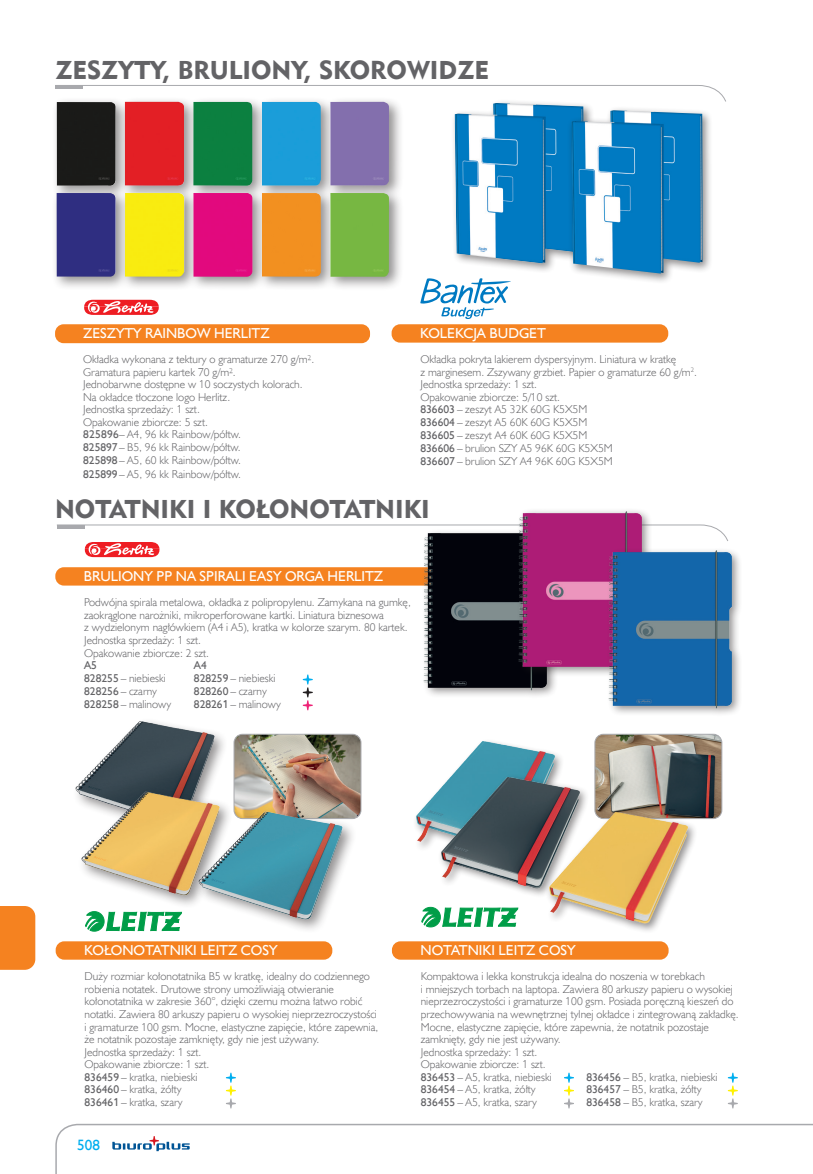
<style>
.page{position:relative;width:813px;height:1174px;background:#fff}
.page>*{position:absolute;margin:0;border:0;box-sizing:border-box;transform-origin:0 0}
.Rozdziały_nie_do_spisu{font:25.65px "Geometric 415 Blk EU";color:#636366}
.SPIS_TRŚCI_OK{font:25.65px "Geometric 415 Blk EU";color:#636366}
.t1{font:15px "Humanst 521 EU";color:#00aeef}
.Nazwa_modułu_A{font:14.4px "Humanst 521 EU";color:#fff}
.Nazwa_modułu_starego{font:14.4px "Humanst 521 EU";color:#fff}
.opis_produktów{font:11.4px/12.6px "Humanst 521 Lt EU";color:#636366}
.opis_produktów-2{font:11.4px "Humanst 521 EU";color:#636366}
.s1{font-family:"Humanst 521 EU"}
</style>
<div class="page">
<div style="left:0;top:906px;width:35px;height:63px;background:#f58220"></div>
<svg style="left:55px;top:1123px;width:757px;height:51px"></svg>
<svg style="left:112px;top:1136px;width:77px;height:15px"></svg>
<svg style="left:55px;top:85px;width:671px;height:17px"></svg>
<hr style="left:55px;top:86px;width:28px;height:3px;background:#a8a9ad">
<div style="left:391px;top:324px;width:277px;height:18px;background:#f58220;border-radius:9px"></div>
<div style="left:450px;top:99px;width:144px;height:175px;background:#231f20;opacity:.5"></div>
<img style="left:454px;top:103px;width:129px;height:160px">
<div style="left:567px;top:106px;width:146px;height:178px;background:#231f20;opacity:.5"></div>
<img style="left:571px;top:110px;width:131px;height:163px">
<svg style="left:420px;top:278px;width:90px;height:41px"></svg>
<div style="left:51px;top:96px;width:352px;height:196px;background:#231f20;opacity:.5"></div>
<img style="left:57px;top:102px;width:332px;height:175px">
<div style="left:55px;top:324px;width:315px;height:19px;background:#f58220;border-radius:9px"></div>
<svg style="left:84px;top:299px;width:75px;height:16px"></svg>
<img style="left:235px;top:734px;width:126px;height:84px">
<div style="left:233px;top:734px;width:128px;height:85px;border:1px solid #a8a9ad;border-radius:9px"></div>
<svg style="left:85px;top:913px;width:97px;height:19px"></svg>
<div style="left:56px;top:941px;width:276px;height:18px;background:#f58220;border-radius:9px"></div>
<svg style="left:226px;top:1072px;width:10px;height:36px"></svg>
<svg style="left:421px;top:906px;width:96px;height:22px"></svg>
<div style="left:392px;top:941px;width:276px;height:18px;background:#f58220;border-radius:9px"></div>
<svg style="left:564px;top:1072px;width:9px;height:36px"></svg>
<svg style="left:727px;top:1072px;width:10px;height:36px"></svg>
<div style="left:412px;top:738px;width:152px;height:124px;background:#231f20;opacity:.5"></div>
<img style="left:414px;top:738px;width:142px;height:124px">
<div style="left:437px;top:773px;width:152px;height:125px;background:#231f20;opacity:.5"></div>
<img style="left:439px;top:761px;width:142px;height:137px">
<img style="left:596px;top:734px;width:125px;height:84px">
<div style="left:594px;top:734px;width:127px;height:85px;border:1px solid #a8a9ad;border-radius:9px"></div>
<div style="left:545px;top:809px;width:152px;height:124px;background:#231f20;opacity:.5"></div>
<img style="left:547px;top:796px;width:141px;height:137px">
<div style="left:71px;top:716px;width:157px;height:122px;background:#231f20;opacity:.5"></div>
<img style="left:74px;top:716px;width:141px;height:122px">
<div style="left:77px;top:787px;width:156px;height:122px;background:#231f20;opacity:.5"></div>
<img style="left:81px;top:773px;width:140px;height:140px">
<div style="left:194px;top:807px;width:163px;height:127px;background:#231f20;opacity:.5"></div>
<img style="left:197px;top:792px;width:147px;height:142px">
<div style="left:55px;top:567px;width:464px;height:18px;background:#f58220;border-radius:9px"></div>
<svg style="left:302px;top:674px;width:10px;height:36px"></svg>
<svg style="left:57px;top:524px;width:671px;height:34px"></svg>
<div style="left:420px;top:528px;width:138px;height:172px;background:#231f20;opacity:.5"></div>
<img style="left:404px;top:530px;width:154px;height:161px">
<div style="left:514px;top:507px;width:139px;height:172px;background:#231f20;opacity:.5"></div>
<img style="left:499px;top:509px;width:161px;height:161px">
<div style="left:604px;top:546px;width:138px;height:172px;background:#231f20;opacity:.5"></div>
<img style="left:588px;top:548px;width:154px;height:161px">
<p class="Rozdziały_nie_do_spisu" style="left:55px;top:54px;width:435px">ZESZYTY, BRULIONY, SKOROWIDZE</p>
<p class="Nazwa_modułu_starego" style="left:83px;top:324px;width:188px">ZESZYTY RAINBOW HERLITZ</p>
<p class="opis_produktów" style="left:83px;top:352px;width:232px">Okładka wykonana z tektury o gramaturze 270 g/m².</p>
<p class="opis_produktów" style="left:83px;top:365px;width:154px">Gramatura papieru kartek 70 g/m².</p>
<p class="opis_produktów" style="left:83px;top:378px;width:221px">Jednobarwne dostępne w 10 soczystych kolorach.</p>
<p class="opis_produktów" style="left:83px;top:390px;width:148px">Na okładce tłoczone logo Herlitz.</p>
<p class="opis_produktów" style="left:83px;top:403px;width:118px">Jednostka sprzedaży: 1 szt.</p>
<p class="opis_produktów" style="left:83px;top:415px;width:126px">Opakowanie zbiorcze: 5 szt.</p>
<p class="opis_produktów" style="left:83px;top:427px;width:159px"><span class="s1">825896</span>– A4, 96 kk Rainbow/półtw.</p>
<p class="opis_produktów" style="left:83px;top:440px;width:159px"><span class="s1">825897</span>– B5, 96 kk Rainbow/półtw.</p>
<p class="opis_produktów" style="left:83px;top:453px;width:159px"><span class="s1">825898</span>– A5, 60 kk Rainbow/półtw.</p>
<p class="opis_produktów" style="left:83px;top:467px;width:159px"><span class="s1">825899</span>– A5, 96 kk Rainbow/półtw.</p>
<p class="Nazwa_modułu_A" style="left:420px;top:324px;width:127px">KOLEKCJA BUDGET</p>
<p class="opis_produktów" style="left:420px;top:353px;width:278px">Okładka pokryta lakierem dyspersyjnym. Liniatura w kratkę<br>z marginesem. Zszywany grzbiet. Papier o gramaturze 60 g/m<sup>2</sup>.</p>
<p class="opis_produktów" style="left:420px;top:378px;width:118px">Jednostka sprzedaży: 1 szt.</p>
<p class="opis_produktów" style="left:420px;top:390px;width:141px">Opakowanie zbiorcze: 5/10 szt.</p>
<p class="opis_produktów" style="left:420px;top:402px;width:168px"><span class="s1">836603</span> – zeszyt A5 32K 60G K5X5M</p>
<p class="opis_produktów" style="left:420px;top:415px;width:168px"><span class="s1">836604</span> – zeszyt A5 60K 60G K5X5M</p>
<p class="opis_produktów" style="left:420px;top:428px;width:168px"><span class="s1">836605</span> – zeszyt A4 60K 60G K5X5M</p>
<p class="opis_produktów" style="left:420px;top:441px;width:194px"><span class="s1">836606</span> – brulion SZY A5 96K 60G K5X5M</p>
<p class="opis_produktów" style="left:420px;top:454px;width:194px"><span class="s1">836607</span> – brulion SZY A4 96K 60G K5X5M</p>
<p class="SPIS_TRŚCI_OK" style="left:55px;top:493px;width:376px">NOTATNIKI I KOŁONOTATNIKI</p>
<p class="Nazwa_modułu_A" style="left:84px;top:567px;width:300px">BRULIONY PP NA SPIRALI EASY ORGA HERLITZ</p>
<p class="opis_produktów" style="left:84px;top:596px;width:328px">Podwójna spirala metalowa, okładka z polipropylenu. Zamykana na gumkę, zaokrąglone narożniki, mikroperforowane kartki. Liniatura biznesowa<br>z wydzielonym nagłówkiem (A4 i A5), kratka w kolorze szarym. 80 kartek.</p>
<p class="opis_produktów" style="left:84px;top:633px;width:118px">Jednostka sprzedaży: 1 szt.</p>
<p class="opis_produktów" style="left:84px;top:646px;width:126px">Opakowanie zbiorcze: 2 szt.</p>
<p class="opis_produktów-2" style="left:84px;top:658px;width:14px">A5</p>
<p class="opis_produktów-2" style="left:194px;top:658px;width:14px">A4</p>
<p class="opis_produktów" style="left:84px;top:672px;width:83px"><span class="s1">828255</span> – niebieski</p>
<p class="opis_produktów" style="left:194px;top:672px;width:83px"><span class="s1">828259</span> – niebieski</p>
<p class="opis_produktów" style="left:84px;top:685px;width:74px"><span class="s1">828256</span> – czarny</p>
<p class="opis_produktów" style="left:194px;top:685px;width:74px"><span class="s1">828260</span> – czarny</p>
<p class="opis_produktów" style="left:84px;top:697px;width:88px"><span class="s1">828258</span> – malinowy</p>
<p class="opis_produktów" style="left:194px;top:697px;width:88px"><span class="s1">828261</span> – malinowy</p>
<p class="Nazwa_modułu_A" style="left:84px;top:941px;width:195px">KOŁONOTATNIKI LEITZ COSY</p>
<p class="opis_produktów" style="left:84px;top:969px;width:295px">Duży rozmiar kołonotatnika B5 w kratkę, idealny do codziennego robienia notatek. Drutowe strony umożliwiają otwieranie kołonotatnika w zakresie 360°, dzięki czemu można łatwo robić notatki. Zawiera 80 arkuszy papieru o wysokiej nieprzezroczystości i gramaturze 100 gsm. Mocne, elastyczne zapięcie, które zapewnia, że notatnik pozostaje zamknięty, gdy nie jest używany.</p>
<p class="opis_produktów" style="left:84px;top:1045px;width:118px">Jednostka sprzedaży: 1 szt.</p>
<p class="opis_produktów" style="left:84px;top:1058px;width:126px">Opakowanie zbiorcze: 1 szt.</p>
<p class="opis_produktów" style="left:84px;top:1070px;width:114px"><span class="s1">836459</span> – kratka, niebieski</p>
<p class="opis_produktów" style="left:84px;top:1083px;width:98px"><span class="s1">836460</span> – kratka, żółty</p>
<p class="opis_produktów" style="left:84px;top:1095px;width:100px"><span class="s1">836461</span> – kratka, szary</p>
<h2 class="t1" style="left:77px;top:1135px;width:24px">508</h2>
<p class="Nazwa_modułu_A" style="left:420px;top:941px;width:156px">NOTATNIKI LEITZ COSY</p>
<p class="opis_produktów" style="left:420px;top:969px;width:319px">Kompaktowa i lekka konstrukcja idealna do noszenia w torebkach<br>i mniejszych torbach na laptopa. Zawiera 80 arkuszy papieru o wysokiej nieprzezroczystości i gramaturze 100 gsm. Posiada poręczną kieszeń do przechowywania na wewnętrznej tylnej okładce i zintegrowaną zakładkę.<br>Mocne, elastyczne zapięcie, które zapewnia, że notatnik pozostaje zamknięty, gdy nie jest używany.</p>
<p class="opis_produktów" style="left:420px;top:1045px;width:118px">Jednostka sprzedaży: 1 szt.</p>
<p class="opis_produktów" style="left:420px;top:1058px;width:126px">Opakowanie zbiorcze: 1 szt.</p>
<p class="opis_produktów" style="left:420px;top:1070px;width:132px"><span class="s1">836453</span> – A5, kratka, niebieski</p>
<p class="opis_produktów" style="left:586px;top:1070px;width:133px"><span class="s1">836456</span> – B5, kratka, niebieski</p>
<p class="opis_produktów" style="left:420px;top:1083px;width:116px"><span class="s1">836454</span> – A5, kratka, żółty</p>
<p class="opis_produktów" style="left:586px;top:1083px;width:117px"><span class="s1">836457</span> – B5, kratka, żółty</p>
<p class="opis_produktów" style="left:420px;top:1095px;width:117px"><span class="s1">836455</span> – A5, kratka, szary</p>
<p class="opis_produktów" style="left:586px;top:1095px;width:118px"><span class="s1">836458</span> – B5, kratka, szary</p>
</div>
